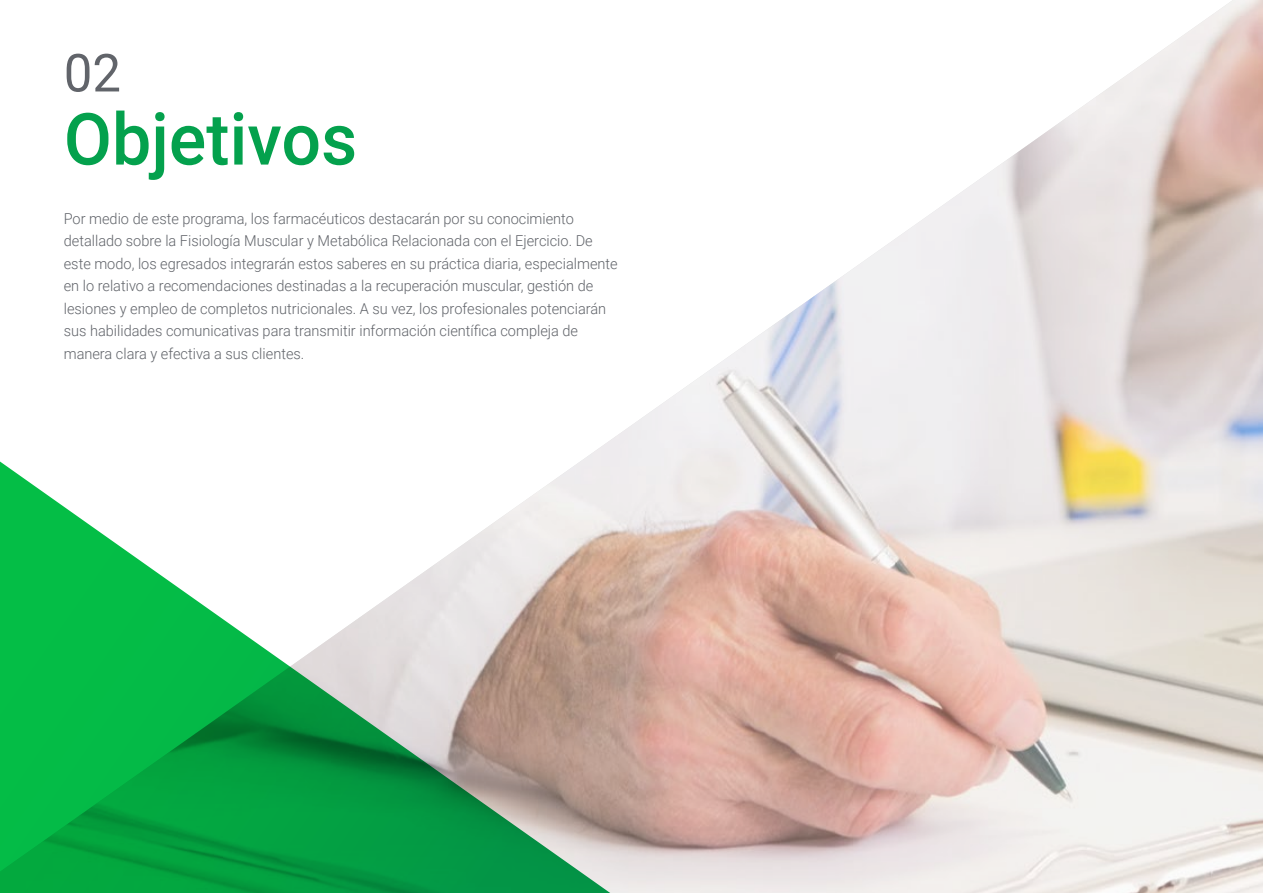
<style>
.page{position:relative;width:1263px;height:893px;background:#fff}
.page>*{position:absolute;margin:0;border:0;box-sizing:border-box;transform-origin:0 0}
.t1{font:500 72px "Roboto";color:#04a14d}
.t2{font:52.5px "Roboto";color:#61646a}
.t3{font:300 15px/22.5px "Roboto";color:#61646a}
</style>
<div class="page">
<img style="left:602px;top:0;width:661px;height:893px">
<svg style="left:0;top:446px;width:640px;height:447px"></svg>
<h2 class="t2" style="left:64px;top:36px;width:59px">02</h2>
<h1 class="t1" style="left:64px;top:89px;width:295px">Objetivos</h1>
<p class="t3" style="left:64px;top:207px;width:555px">Por medio de este programa, los farmacéuticos destacarán por su conocimiento detallado sobre la Fisiología Muscular y Metabólica Relacionada con el Ejercicio. De este modo, los egresados integrarán estos saberes en su práctica diaria, especialmente en lo relativo a recomendaciones destinadas a la recuperación muscular, gestión de lesiones y empleo de completos nutricionales. A su vez, los profesionales potenciarán sus habilidades comunicativas para transmitir información científica compleja de manera clara y efectiva a sus clientes.</p>
</div>
